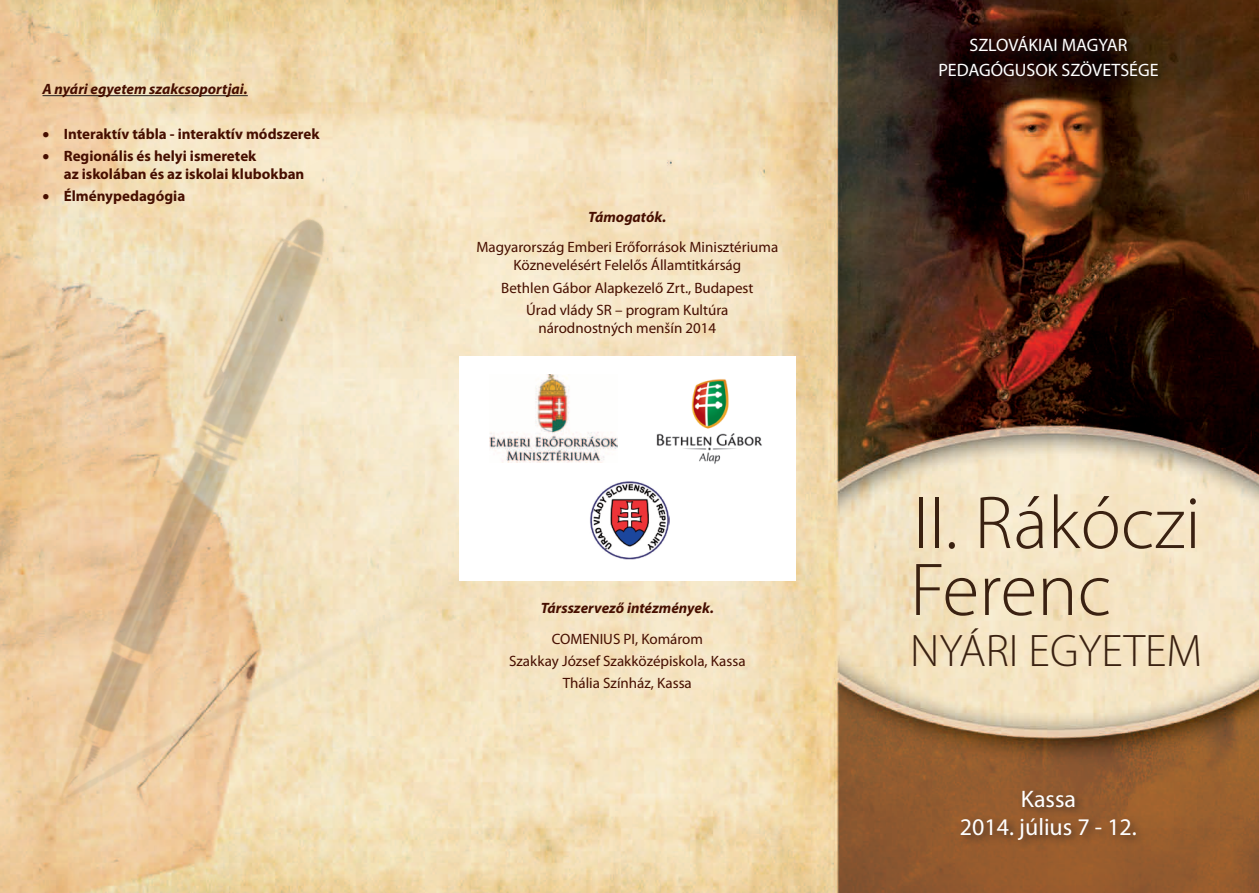
<style>
.page{position:relative;width:1259px;height:893px;background:#fff}
.page>*{position:absolute;margin:0;border:0;box-sizing:border-box;transform-origin:0 0}
.t1{font:300 75.45px/66.9px "Myriad Pro";color:#3a2111}
.t2{font:300 45.75px "Myriad Pro";color:#3a2111}
.t3{font:24px/28.8px "Myriad Pro";color:#fff;text-align:center}
.t4{font:18px/24.6px "Myriad Pro";color:#fff;text-align:center}
.t5{font:15px/22.2px "Myriad Pro";color:#460e00;text-align:center}
.t6{font:700 15px/18px "Myriad Pro";color:#460e00}
.t7{font:italic 700 15px "Myriad Pro";color:#460e00}
</style>
<div class="page">
<img style="left:0;top:0;width:1259px;height:893px">
<div style="left:934px;top:31px;width:234px;height:56px;background:#231f20;opacity:.75"></div>
<div style="left:956px;top:785px;width:189px;height:65px;background:#231f20;opacity:.75"></div>
<hr style="left:43px;top:95px;width:205px;height:1px;background:#231f20">
<img style="left:0;top:132px;width:595px;height:714px">
<div style="left:459px;top:356px;width:336px;height:224px;background:#fff"></div>
<img style="left:489px;top:374px;width:129px;height:88px">
<img style="left:590px;top:481px;width:79px;height:79px">
<img style="left:656px;top:379px;width:106px;height:85px">
<p class="t7" style="left:43px;top:79px;width:207px">A nyári egyetem szakcsoportjai.</p>
<p class="t6" style="left:43px;top:124px;width:279px">• Interaktív tábla - interaktív módszerek</p>
<p class="t6" style="left:64px;top:146px;width:242px;text-indent:-21px">• Regionális és helyi ismeretek<br>az iskolában és az iskolai klubokban</p>
<p class="t6" style="left:43px;top:187px;width:144px">• Élménypedagógia</p>
<p class="t7" style="left:588px;top:207px;width:80px">Támogatók.</p>
<p class="t5" style="left:476px;top:238px;width:303px;line-height:18px">Magyarország Emberi Erőforrások Minisztériuma<br>Köznevelésért Felelős Államtitkárság</p>
<p class="t5" style="left:501px;top:276px;width:254px">Bethlen Gábor Alapkezelő Zrt., Budapest<br>Úrad vlády SR – program Kultúra</p>
<p class="t5" style="left:538px;top:317px;width:179px">národnostných menšín 2014</p>
<p class="t7" style="left:541px;top:598px;width:174px">Társszervező intézmények.</p>
<p class="t5" style="left:509px;top:627px;width:238px">COMENIUS PI, Komárom<br>Szakkay József Szakközépiskola, Kassa<br>Thália Színház, Kassa</p>
<p class="t4" style="left:938px;top:33px;width:222px">SZLOVÁKIAI MAGYAR<br>PEDAGÓGUSOK SZÖVETSÉGE</p>
<h1 class="t1" style="left:910px;top:491px;width:292px">II. Rákóczi<br>Ferenc</h1>
<h2 class="t2" style="left:910px;top:625px;width:294px">NYÁRI EGYETEM</h2>
<h3 class="t3" style="left:960px;top:784px;width:178px">Kassa<br>2014. július 7 - 12.</h3>
</div>
